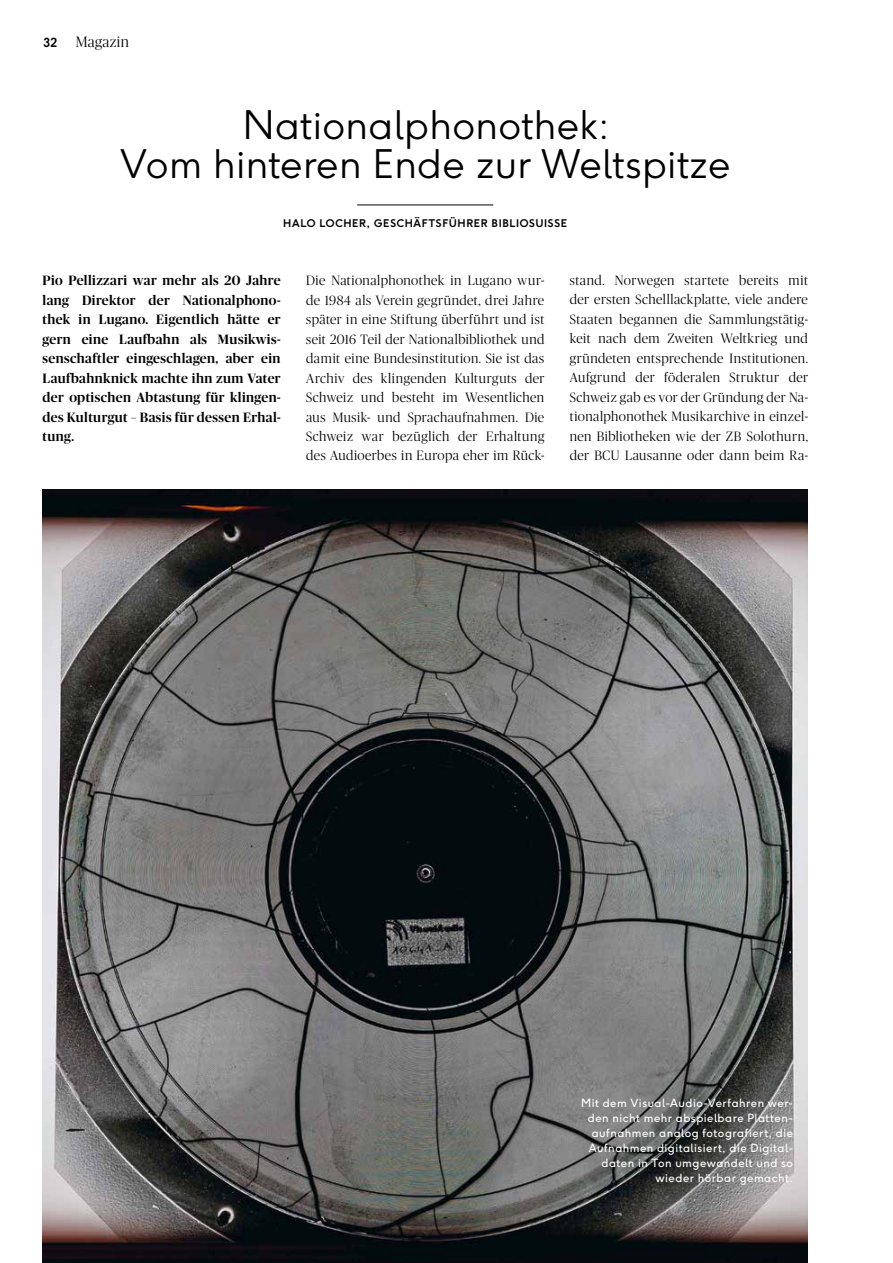
<style>
.page{position:relative;width:893px;height:1263px;background:#fff}
.page>*{position:absolute;margin:0;border:0;box-sizing:border-box;transform-origin:0 0}
.t1{font:300 39px/39px "F37 Ginger";letter-spacing:.01em;color:#000;text-align:center}
.t2{font:300 15px "Publico Banner";letter-spacing:.025em;color:#000}
.t3{font:300 13.5px/19.5px "Publico Banner";letter-spacing:.035em;color:#000;text-align:justify}
.t4{font:500 13.5px/19.5px "Publico Banner";letter-spacing:.03em;color:#000;text-align:justify}
.t5{font:11.25px/15px "F37 Ginger";letter-spacing:.04em;color:#fff;text-align:right}
.t6{font:700 10.5px "F37 Ginger";letter-spacing:.06em;color:#000}
.s1{font-family:"F37 Ginger";font-weight:700;font-size:12.3px}
</style>
<div class="page">
<hr style="left:357px;top:205px;width:136px;height:1px;background:#000">
<img style="left:43px;top:490px;width:765px;height:773px">
<p class="t2" style="left:43px;top:32px;width:88px"><span class="s1">32</span> Magazin</p>
<h1 class="t1" style="left:120px;top:105px;width:612px">Nationalphonothek:<br>Vom hinteren Ende zur Weltspitze</h1>
<p class="t6" style="left:283px;top:216px;width:285px">HALO LOCHER, GESCHÄFTSFÜHRER BIBLIOSUISSE</p>
<p class="t4" style="left:43px;top:270px;width:240px">Pio Pellizzari war mehr als 20 Jahre lang Direktor der Nationalphono&shy;thek in Lugano. Eigentlich hätte er gern eine Laufbahn als Musikwis&shy;senschaftler eingeschlagen, aber ein Laufbahnknick machte ihn zum Vater der optischen Abtastung für klingen&shy;des Kulturgut – Basis für dessen Erhal&shy;tung.</p>
<p class="t3" style="left:306px;top:270px;width:240px">Die Nationalphonothek in Lugano wur&shy;de 1984 als Verein gegründet, drei Jahre später in eine Stiftung überführt und ist seit 2016 Teil der Nationalbibliothek und damit eine Bundesinstitution. Sie ist das Archiv des klingenden Kulturguts der Schweiz und besteht im Wesentlichen aus Musik- und Sprachaufnahmen. Die Schweiz war bezüglich der Erhaltung des Audioerbes in Europa eher im Rück-</p>
<p class="t3" style="left:570px;top:270px;width:240px">stand. Norwegen startete bereits mit der ersten Schelllackplatte, viele andere Staaten begannen die Sammlungstätig&shy;keit nach dem Zweiten Weltkrieg und gründeten entsprechende Institutionen.<br>Aufgrund der föderalen Struktur der Schweiz gab es vor der Gründung der Na&shy;tionalphonothek Musikarchive in einzel&shy;nen Bibliotheken wie der ZB Solothurn, der BCU Lausanne oder dann beim Ra-</p>
<p class="t5" style="left:581px;top:1096px;width:213px">Mit dem Visual-Audio-Verfahren wer&shy;den nicht mehr abspielbare Platten&shy;aufnahmen analog fotografiert, die Aufnahmen digitalisiert, die Digital&shy;daten in Ton umgewandelt und so wieder hörbar gemacht.</p>
</div>
